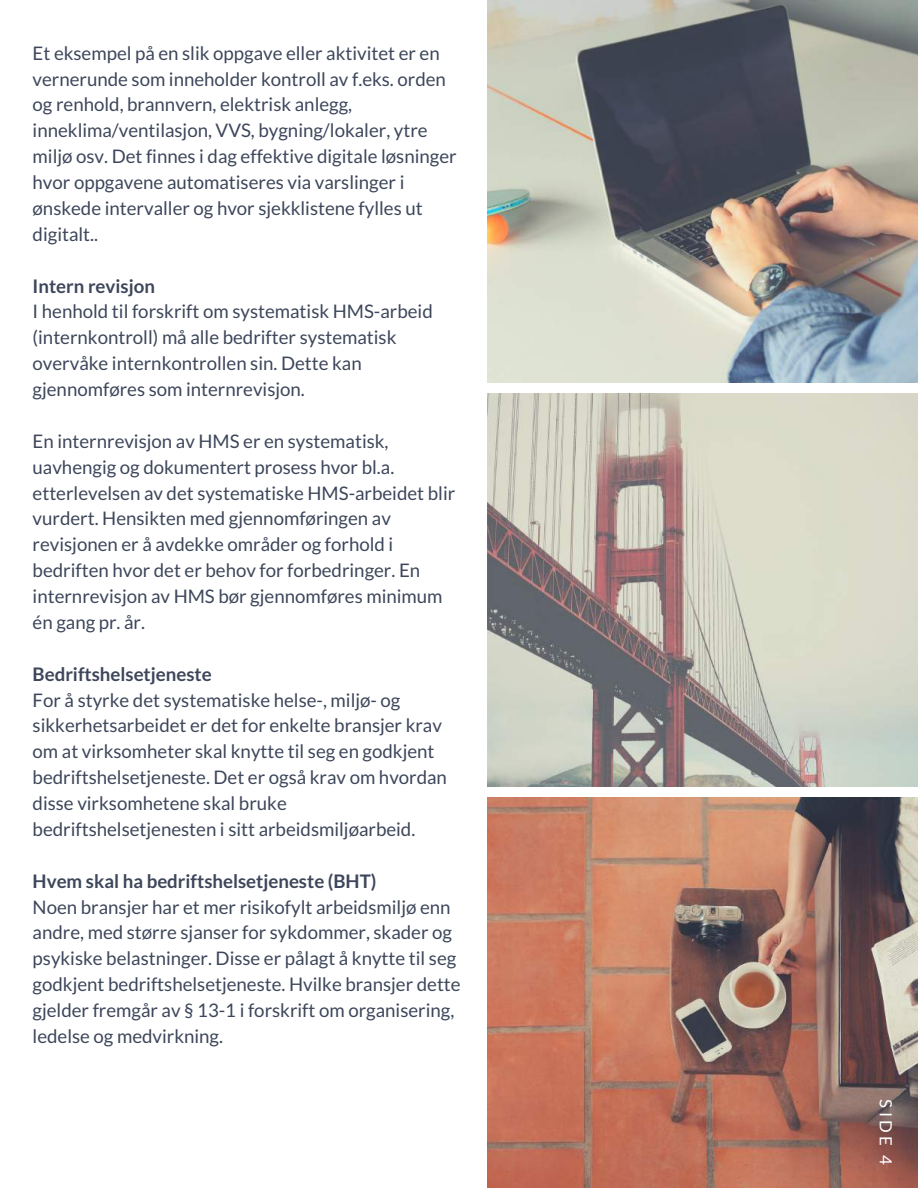
<style>
.page{position:relative;width:918px;height:1188px;background:#fff}
.page>*{position:absolute;margin:0;border:0;box-sizing:border-box;transform-origin:0 0}
.t1{font:18.75px/25.8px "Lato";color:#3d465a}
.t2{font:700 18.75px "Lato";color:#3d465a}
.t3{font:16.8px "Lato";color:#fff}
</style>
<div class="page">
<img style="left:487px;top:0;width:431px;height:382px">
<img style="left:487px;top:394px;width:431px;height:392px">
<img style="left:487px;top:798px;width:431px;height:390px">
<p class="t1" style="left:33px;top:39px;width:426px">Et eksempel på en slik oppgave eller aktivitet er en vernerunde som inneholder kontroll av f.eks. orden og renhold, brannvern, elektrisk anlegg, inneklima/ventilasjon, VVS, bygning/lokaler, ytre miljø osv. Det finnes i dag effektive digitale løsninger hvor oppgavene automatiseres via varslinger i ønskede intervaller og hvor sjekklistene fylles ut digitalt..</p>
<p class="t2" style="left:33px;top:274px;width:124px">Intern revisjon</p>
<p class="t1" style="left:33px;top:298px;width:402px">I henhold til forskrift om systematisk HMS-arbeid (internkontroll) må alle bedrifter systematisk overvåke internkontrollen sin. Dette kan gjennomføres som internrevisjon.</p>
<p class="t1" style="left:33px;top:428px;width:424px">En internrevisjon av HMS er en systematisk, uavhengig og dokumentert prosess hvor bl.a. etterlevelsen av det systematiske HMS-arbeidet blir vurdert. Hensikten med gjennomføringen av revisjonen er å avdekke områder og forhold i bedriften hvor det er behov for forbedringer. En internrevisjon av HMS bør gjennomføres minimum én gang pr. år.</p>
<p class="t2" style="left:33px;top:662px;width:181px">Bedriftshelsetjeneste</p>
<p class="t1" style="left:33px;top:686px;width:416px">For å styrke det systematiske helse-, miljø- og sikkerhetsarbeidet er det for enkelte bransjer krav om at virksomheter skal knytte til seg en godkjent bedriftshelsetjeneste. Det er også krav om hvordan disse virksomhetene skal bruke bedriftshelsetjenesten i sitt arbeidsmiljøarbeid.</p>
<p class="t2" style="left:33px;top:869px;width:345px">Hvem skal ha bedriftshelsetjeneste (BHT)</p>
<p class="t1" style="left:33px;top:893px;width:430px">Noen bransjer har et mer risikofylt arbeidsmiljø enn andre, med større sjanser for sykdommer, skader og psykiske belastninger. Disse er pålagt å knytte til seg godkjent bedriftshelsetjeneste. Hvilke bransjer dette gjelder fremgår av § 13-1 i forskrift om organisering, ledelse og medvirkning.</p>
<p class="t3" style="left:896px;top:1099px;width:67px;rotate:90deg">SIDE 4</p>
</div>
